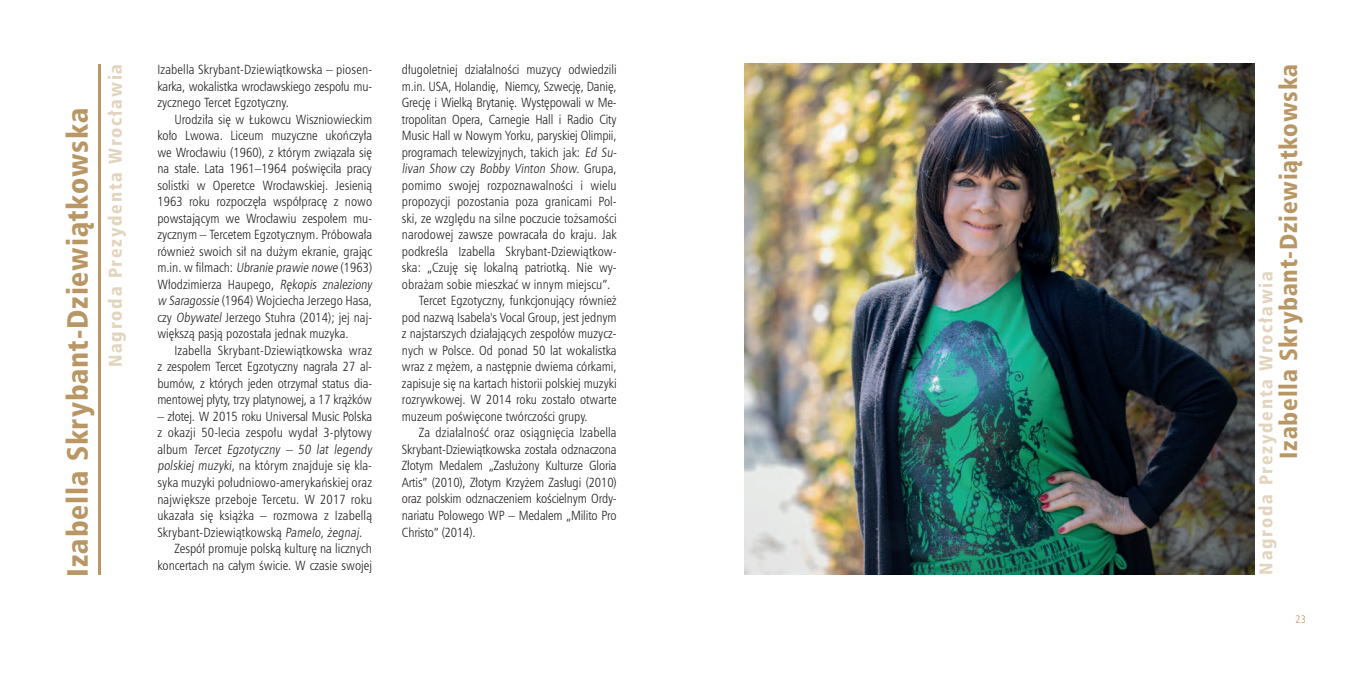
<style>
.page{position:relative;width:1361px;height:681px;background:#fff}
.page>*{position:absolute;margin:0;border:0;box-sizing:border-box;transform-origin:0 0}
.t1{font:28.5px "Humnst 777 Blk Cn PL";letter-spacing:.03em;color:#b99765}
.t2{font:24px "Humnst 777 Blk Cn PL";letter-spacing:.03em;color:#b99765}
.t3{font:18px "Humnst 777 Blk Cn PL";letter-spacing:.1em;color:#e2d4be}
.t4{font:12.75px/16.5px "Humnst 777 Lt Cn PL";color:#231f20;text-align:justify}
.t5{font:10.5px "Humnst 777 Lt Cn PL";color:#b99765}
</style>
<div class="page">
<hr style="left:98px;top:64px;width:2px;height:511px;background:#b99765">
<img style="left:744px;top:64px;width:510px;height:510px">
<h1 class="t1" style="left:59px;top:576px;width:470px;rotate:-90deg">Izabella Skrybant-Dziewiątkowska</h1>
<h3 class="t3" style="left:104px;top:367px;width:305px;rotate:-90deg">Nagroda Prezydenta Wrocławia</h3>
<p class="t4" style="left:157px;top:61px;width:216px">Izabella Skrybant-Dziewiątkowska – piosen&shy;karka, wokalistka wrocławskiego zespołu mu&shy;zycznego Tercet Egzotyczny.</p>
<p class="t4" style="left:157px;top:110px;width:218px;text-align:left;text-indent:17px">Urodziła się w Łukowcu Wiszniowieckim koło Lwowa. Liceum muzyczne ukończyła we Wrocławiu (1960), z którym związała się na stałe. Lata 1961–1964 poświęciła pracy solistki w Operetce Wrocławskiej. Jesienią 1963 roku rozpoczęła współpracę z nowo powstającym we Wrocławiu zespołem mu&shy;zycznym – Tercetem Egzotycznym. Próbowała również swoich sił na dużym ekranie, grając m.in. w filmach: Ubranie prawie nowe (1963)<br>Włodzimierza Haupego, Rękopis znaleziony wSaragossie (1964) Wojciecha Jerzego Hasa, czy Obywatel Jerzego Stuhra (2014); jej naj&shy;większą pasją pozostała jednak muzyka.</p>
<p class="t4" style="left:157px;top:341px;width:216px;text-indent:17px">Izabella Skrybant-Dziewiątkowska wraz z zespołem Tercet Egzotyczny nagrała 27 al&shy;bumów, z których jeden otrzymał status dia&shy;mentowej płyty, trzy platynowej, a 17 krążków</p>
<p class="t4" style="left:157px;top:407px;width:216px">– złotej. W 2015 roku Universal Music Polska</p>
<p class="t4" style="left:157px;top:424px;width:216px">z okazji 50-lecia zespołu wydał 3-płytowy</p>
<p class="t4" style="left:157px;top:440px;width:218px">a l b u m Tercet Egzotyczny – 50 lat legendy</p>
<p class="t4" style="left:157px;top:457px;width:216px">polskiej muzyki, na którym znajduje się kla-</p>
<p class="t4" style="left:157px;top:473px;width:216px">syka muzyki południowo-amerykańskiej oraz</p>
<p class="t4" style="left:157px;top:490px;width:216px">największe przeboje Tercetu. W 2017 roku</p>
<p class="t4" style="left:157px;top:506px;width:216px">ukazała się książka – rozmowa z Izabellą</p>
<p class="t4" style="left:157px;top:523px;width:206px">Skrybant-Dziewiątkowską Pamelo, żegnaj.</p>
<p class="t4" style="left:174px;top:539px;width:199px">Zespół promuje polską kulturę na licznych</p>
<p class="t4" style="left:157px;top:556px;width:216px">koncertach na całym świcie. W czasie swojej</p>
<p class="t4" style="left:402px;top:61px;width:216px">długoletniej działalności muzycy odwiedzili</p>
<p class="t4" style="left:402px;top:77px;width:216px">m.in. USA, Holandię, Niemcy, Szwecję, Danię,</p>
<p class="t4" style="left:402px;top:94px;width:216px">Grecję i Wielką Brytanię. Występowali w Me-</p>
<p class="t4" style="left:402px;top:110px;width:216px">tropolitan Opera, Carnegie Hall i Radio City</p>
<p class="t4" style="left:402px;top:127px;width:216px">Music Hall w Nowym Yorku, paryskiej Olimpii,</p>
<p class="t4" style="left:402px;top:143px;width:218px">programach telewizyjnych, takich jak: Ed Su-</p>
<p class="t4" style="left:402px;top:160px;width:216px">livan Show cz y Bobby Vinton Show. G r u p a ,</p>
<p class="t4" style="left:402px;top:176px;width:216px">pomimo swojej rozpoznawalności i wielu</p>
<p class="t4" style="left:402px;top:193px;width:216px">propozycji pozostania poza granicami Pol-</p>
<p class="t4" style="left:402px;top:209px;width:216px">ski, ze względu na silne poczucie tożsamości</p>
<p class="t4" style="left:402px;top:226px;width:216px">narodowej zawsze powracała do kraju. Jak</p>
<p class="t4" style="left:402px;top:242px;width:216px">podkreśla Izabella Skrybant-Dziewiątkow-</p>
<p class="t4" style="left:402px;top:259px;width:216px">ska: „Czuję się lokalną patriotką. Nie wy-</p>
<p class="t4" style="left:402px;top:275px;width:210px">obrażam sobie mieszkać w innym miejscu”.</p>
<p class="t4" style="left:419px;top:292px;width:199px">Tercet Egzotyczny, funkcjonujący również</p>
<p class="t4" style="left:402px;top:308px;width:216px">pod nazwą Isabela's Vocal Group, jest jednym</p>
<p class="t4" style="left:402px;top:325px;width:216px">z najstarszych działających zespołów muzycz-</p>
<p class="t4" style="left:402px;top:341px;width:216px">nych w Polsce. Od ponad 50 lat wokalistka</p>
<p class="t4" style="left:402px;top:358px;width:216px">wraz z mężem, a następnie dwiema córkami,</p>
<p class="t4" style="left:402px;top:374px;width:216px">zapisuje się na kartach historii polskiej muzyki</p>
<p class="t4" style="left:402px;top:391px;width:216px">rozrywkowej. W 2014 roku zostało otwarte</p>
<p class="t4" style="left:402px;top:407px;width:187px">muzeum poświęcone twórczości grupy.</p>
<p class="t4" style="left:419px;top:424px;width:199px">Za działalność oraz osiągnięcia Izabella</p>
<p class="t4" style="left:402px;top:440px;width:216px">Skrybant-Dziewiątkowska została odznaczona</p>
<p class="t4" style="left:402px;top:457px;width:216px">Złotym Medalem „Zasłużony Kulturze Gloria</p>
<p class="t4" style="left:402px;top:473px;width:216px">Artis” (2010), Złotym Krzyżem Zasługi (2010)</p>
<p class="t4" style="left:402px;top:490px;width:216px">oraz polskim odznaczeniem kościelnym Ordy-</p>
<p class="t4" style="left:402px;top:506px;width:216px">nariatu Polowego WP – Medalem „Milito Pro</p>
<p class="t4" style="left:402px;top:523px;width:75px">Christo” (2014).</p>
<h2 class="t2" style="left:1272px;top:458px;width:396px;rotate:-90deg">Izabella Skrybant-Dziewiątkowska</h2>
<h3 class="t3" style="left:1254px;top:574px;width:305px;rotate:-90deg">Nagroda Prezydenta Wrocławia</h3>
<p class="t5" style="left:1295px;top:612px;width:12px">23</p>
</div>
